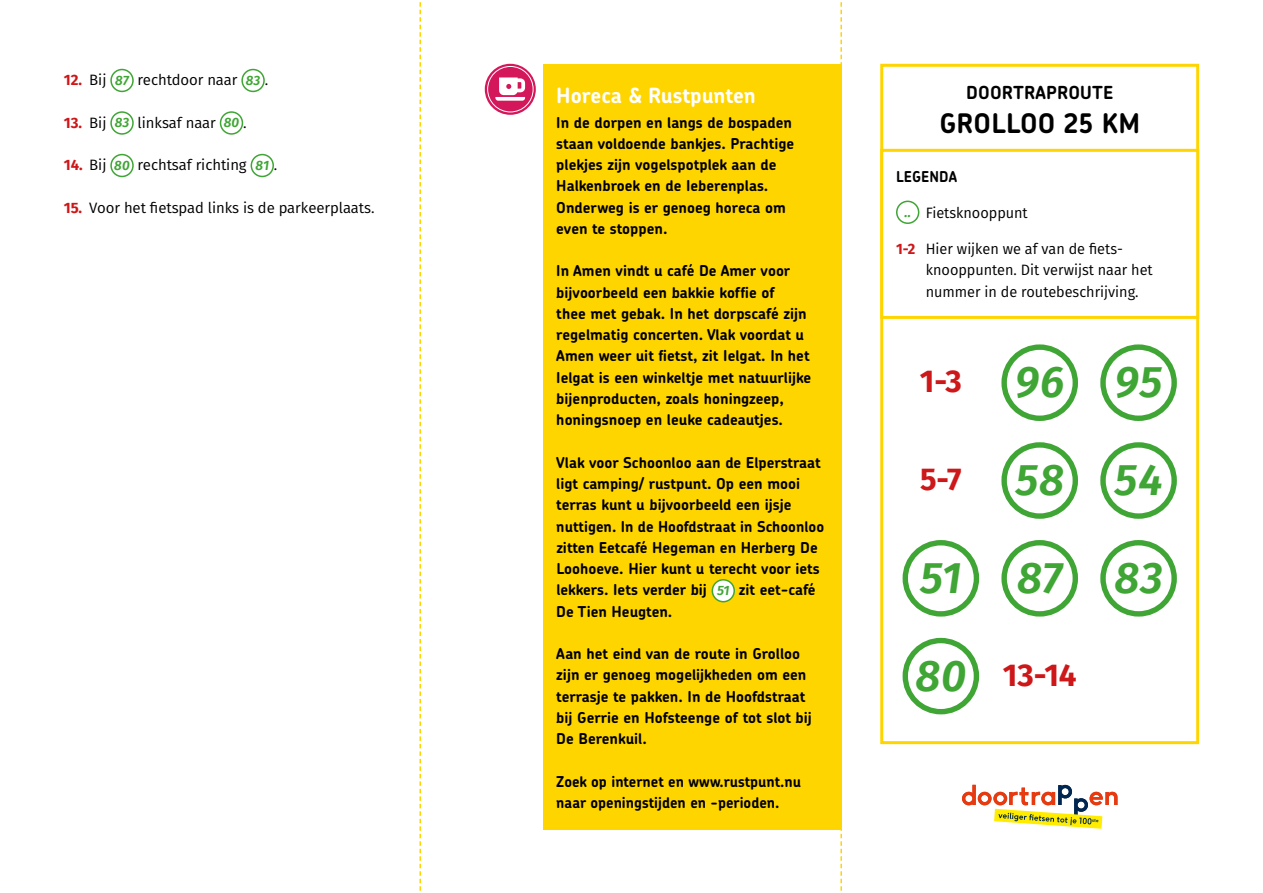
<style>
.page{position:relative;width:1263px;height:893px;background:#fff}
.page>*{position:absolute;margin:0;border:0;box-sizing:border-box;transform-origin:0 0}
.t1{font:italic 600 44.25px "Fira Sans";letter-spacing:.02em;color:#3fa535}
.t2{font:700 31.5px "Fira Sans";color:#cd1719}
.t3{font:700 27px "Chevin Pro";letter-spacing:.01em;color:#000}
.t4{font:700 21px "Chevin Pro";letter-spacing:-.005em;color:#fff}
.t5{font:700 18px "Chevin Pro";letter-spacing:.01em;color:#000}
.t6{font:700 15px/21.3px "Chevin Pro";color:#000}
.t7{font:15px/21.3px "Fira Sans";letter-spacing:-.005em;color:#000}
.t8{font:700 15px "Chevin Pro";color:#000;scale:.96 1}
.s1{font-weight:700;color:#cd1719}
.s2{font-weight:600;font-style:italic;font-size:13.5px;color:#3fa535}
.s3{font-family:"Fira Sans";font-weight:600;font-style:italic;font-size:13.5px;color:#3fa535}
</style>
<div class="page">
<svg style="left:962px;top:785px;width:155px;height:44px"></svg>
<svg style="left:419px;top:2px;width:2px;height:889px"></svg>
<svg style="left:840px;top:2px;width:2px;height:889px"></svg>
<div style="left:110px;top:69px;width:24px;height:23px;border:2px solid #3fa535;border-radius:50%"></div>
<div style="left:241px;top:69px;width:24px;height:23px;border:2px solid #3fa535;border-radius:50%"></div>
<div style="left:110px;top:111px;width:24px;height:24px;border:2px solid #3fa535;border-radius:50%"></div>
<div style="left:220px;top:111px;width:23px;height:24px;border:2px solid #3fa535;border-radius:50%"></div>
<div style="left:110px;top:154px;width:24px;height:23px;border:2px solid #3fa535;border-radius:50%"></div>
<div style="left:251px;top:154px;width:23px;height:23px;border:2px solid #3fa535;border-radius:50%"></div>
<div style="left:544px;top:64px;width:298px;height:765px;background:#ffd500"></div>
<div style="left:712px;top:580px;width:22px;height:22px;background:#fff;border-radius:50%"></div>
<div style="left:712px;top:579px;width:23px;height:23px;border:2px solid #3fa535;border-radius:50%"></div>
<svg style="left:485px;top:64px;width:51px;height:51px"></svg>
<div style="left:487px;top:66px;width:46px;height:46px;border:1px solid #fff;border-radius:50%"></div>
<svg style="left:495px;top:77px;width:30px;height:24px"></svg>
<div style="left:880px;top:64px;width:319px;height:680px;border:3px solid #ffd500"></div>
<div style="left:896px;top:201px;width:23px;height:23px;border:2px solid #3fa535;border-radius:50%"></div>
<div style="left:880px;top:149px;width:319px;height:170px;border:3px solid #ffd500"></div>
<div style="left:1100px;top:344px;width:77px;height:77px;border:5px solid #3fa535;border-radius:50%"></div>
<div style="left:1100px;top:442px;width:77px;height:77px;border:5px solid #3fa535;border-radius:50%"></div>
<div style="left:1001px;top:344px;width:77px;height:77px;border:5px solid #3fa535;border-radius:50%"></div>
<div style="left:1001px;top:442px;width:77px;height:77px;border:5px solid #3fa535;border-radius:50%"></div>
<div style="left:1001px;top:540px;width:77px;height:77px;border:5px solid #3fa535;border-radius:50%"></div>
<div style="left:1100px;top:540px;width:77px;height:77px;border:5px solid #3fa535;border-radius:50%"></div>
<div style="left:902px;top:540px;width:77px;height:77px;border:5px solid #3fa535;border-radius:50%"></div>
<div style="left:902px;top:638px;width:77px;height:76px;border:5px solid #3fa535;border-radius:50%"></div>
<p class="t7" style="left:64px;top:69px;width:206px"><span class="s1">12.</span> Bij <span class="s2">87</span> rechtdoor naar <span class="s2">83</span> .</p>
<p class="t7" style="left:64px;top:111px;width:184px"><span class="s1">13.</span> Bij <span class="s2">83</span> linksaf naar <span class="s2">80</span> .</p>
<p class="t7" style="left:64px;top:154px;width:215px"><span class="s1">14.</span> Bij <span class="s2">80</span> rechtsaf richting <span class="s2">81</span> .</p>
<p class="t7" style="left:64px;top:196px;width:312px"><span class="s1">15.</span> Voor het fietspad links is de parkeerplaats.</p>
<h3 class="t4" style="left:556px;top:82px;width:201px">Horeca &amp; Rustpunten</h3>
<p class="t6" style="left:556px;top:111px;width:239px">In de dorpen en langs de bospaden staan voldoende bankjes. Prachtige plekjes zijn vogelspotplek aan de<br>Halkenbroek en de Ieberenplas.<br>Onderweg is er genoeg horeca om even te stoppen.</p>
<p class="t6" style="left:556px;top:260px;width:256px">In Amen vindt u café De Amer voor bijvoorbeeld een bakkie koffie of<br>thee met gebak. In het dorpscafé zijn regelmatig concerten. Vlak voordat u Amen weer uit fietst, zit Ielgat. In het Ielgat is een winkeltje met natuurlijke bijenproducten, zoals honingzeep, honingsnoep en leuke cadeautjes.</p>
<p class="t6" style="left:556px;top:452px;width:269px">Vlak voor Schoonloo aan de Elperstraat ligt camping/ rustpunt. Op een mooi terras kunt u bijvoorbeeld een ijsje nuttigen. In de Hoofdstraat in Schoonloo zitten Eetcafé Hegeman en Herberg De Loohoeve. Hier kunt u terecht voor iets lekkers. Iets verder bij <span class="s3">51</span> zit eet-café De Tien Heugten.</p>
<p class="t6" style="left:556px;top:643px;width:257px">Aan het eind van de route in Grolloo zijn er genoeg mogelijkheden om een terrasje te pakken. In de Hoofdstraat bij Gerrie en Hofsteenge of tot slot bij<br>De Berenkuil.</p>
<p class="t6" style="left:556px;top:770px;width:246px">Zoek op internet en www.rustpunt.nu naar openingstijden en -perioden.</p>
<p class="t5" style="left:966px;top:81px;width:148px">DOORTRAPROUTE</p>
<h3 class="t3" style="left:939px;top:106px;width:202px">GROLLOO 25 KM</h3>
<p class="t8" style="left:896px;top:167px;width:65px">LEGENDA</p>
<p class="t7" style="left:904px;top:202px;width:125px"><span class="s2">..</span> Fietsknooppunt</p>
<p class="t7" style="left:926px;top:238px;width:228px;text-indent:-30px"><span class="s1">1-2</span> Hier wijken we af van de fiets&shy;knooppunten. Dit verwijst naar het nummer in de routebeschrijving.</p>
<h2 class="t2" style="left:920px;top:355px;width:43px">1-3</h2>
<h2 class="t2" style="left:920px;top:452px;width:43px">5-7</h2>
<h1 class="t1" style="left:1015px;top:346px;width:51px">96</h1>
<h1 class="t1" style="left:1015px;top:443px;width:50px">58</h1>
<h1 class="t1" style="left:1115px;top:346px;width:49px">95</h1>
<h1 class="t1" style="left:1114px;top:443px;width:50px">54</h1>
<h1 class="t1" style="left:920px;top:541px;width:43px">51</h1>
<h1 class="t1" style="left:1114px;top:541px;width:50px">83</h1>
<h1 class="t1" style="left:1017px;top:541px;width:47px">87</h1>
<h1 class="t1" style="left:915px;top:639px;width:53px">80</h1>
<h2 class="t2" style="left:1003px;top:648px;width:76px">13-14</h2>
</div>
